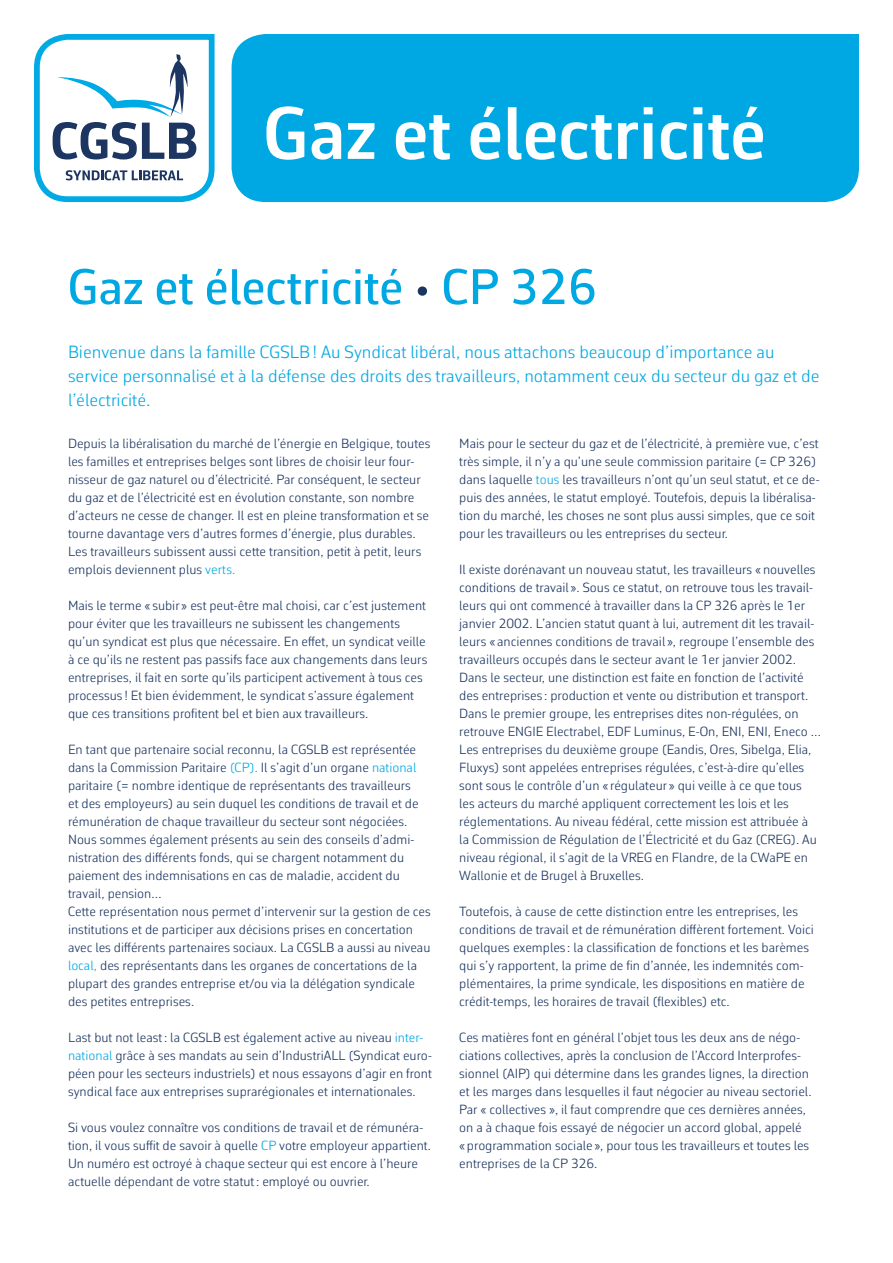
<style>
.page{position:relative;width:893px;height:1263px;background:#fff}
.page>*{position:absolute;margin:0;border:0;box-sizing:border-box;transform-origin:0 0}
.t1{font:600 75px "Corbeau Pro";color:#fff}
.t2{font:500 50.7px "Corbeau Pro";color:#00a8e3}
.t3{font:300 18px/24px "Corbeau Pro";color:#00a8e3}
.t4{font:300 13.5px/18px "Corbeau Pro";color:#1d3661}
.s1{color:#1d3661}
.s2{color:#00a8e3}
</style>
<div class="page">
<svg style="left:34px;top:34px;width:181px;height:168px"></svg>
<div style="left:232px;top:34px;width:627px;height:168px;background:#00a8e3"></div>
<h1 class="t1" style="left:264px;top:83px;width:503px">Gaz et électricité</h1>
<h2 class="t2" style="left:68px;top:253px;width:530px">Gaz et électricité <span class="s1">•</span> CP 326</h2>
<h3 class="t3" style="left:68px;top:340px;width:753px">Bienvenue dans la famille CGSLB! Au Syndicat libéral, nous attachons beaucoup d’importance au service personnalisé et à la défense des droits des travailleurs, notamment ceux du secteur du gaz et de l’électricité.</h3>
<p class="t4" style="left:68px;top:434px;width:364px">Depuis la libéralisation du marché de l’énergie en Belgique, toutes les familles et entreprises belges sont libres de choisir leur four&shy;nisseur de gaz naturel ou d’électricité. Par conséquent, le secteur du gaz et de l’électricité est en évolution constante, son nombre d’acteurs ne cesse de changer. Il est en pleine transformation et se tourne davantage vers d’autres formes d’énergie, plus durables.<br>Les travailleurs subissent aussi cette transition, petit à petit, leurs emplois deviennent plus <span class="s2">verts.</span></p>
<p class="t4" style="left:68px;top:596px;width:361px">Mais le terme « subir » est peut-être mal choisi, car c’est justement pour éviter que les travailleurs ne subissent les changements qu’un syndicat est plus que nécessaire. En effet, un syndicat veille à ce qu’ils ne restent pas passifs face aux changements dans leurs entreprises, il fait en sorte qu’ils participent activement à tous ces processus ! Et bien évidemment, le syndicat s’assure également que ces transitions profitent bel et bien aux travailleurs.</p>
<p class="t4" style="left:68px;top:740px;width:364px">En tant que partenaire social reconnu, la CGSLB est représentée dans la Commission Paritaire <span class="s2">(CP).</span> Il s’agit d’un organe <span class="s2">national </span>paritaire (= nombre identique de représentants des travailleurs<br>et des employeurs) au sein duquel les conditions de travail et de rémunération de chaque travailleur du secteur sont négociées.<br>Nous sommes également présents au sein des conseils d’admi&shy;nistration des différents fonds, qui se chargent notamment du paiement des indemnisations en cas de maladie, accident du travail, pension…<br>Cette représentation nous permet d’intervenir sur la gestion de ces institutions et de participer aux décisions prises en concertation avec les différents partenaires sociaux. La CGSLB a aussi au niveau <span class="s2">local,</span> des représentants dans les organes de concertations de la plupart des grandes entreprise et/ou via la délégation syndicale des petites entreprises.</p>
<p class="t4" style="left:68px;top:1028px;width:365px">Last but not least: la CGSLB est également active au niveau <span class="s2">inter&shy;national</span> grâce à ses mandats au sein d’IndustriALL (Syndicat euro&shy;péen pour les secteurs industriels) et nous essayons d’agir en front syndical face aux entreprises suprarégionales et internationales.</p>
<p class="t4" style="left:68px;top:1118px;width:365px">Si vous voulez connaître vos conditions de travail et de rémunéra&shy;tion, il vous suffit de savoir à quelle <span class="s2">CP</span> votre employeur appartient.<br>Un numéro est octroyé à chaque secteur qui est encore à l’heure actuelle dépendant de votre statut: employé ou ouvrier.</p>
<p class="t4" style="left:459px;top:434px;width:362px">Mais pour le secteur du gaz et de l’électricité, à première vue, c’est très simple, il n’y a qu’une seule commission paritaire (= CP 326) dans laquelle <span class="s2">tous</span> les travailleurs n’ont qu’un seul statut, et ce de&shy;puis des années, le statut employé. Toutefois, depuis la libéralisa&shy;tion du marché, les choses ne sont plus aussi simples, que ce soit pour les travailleurs ou les entreprises du secteur.</p>
<p class="t4" style="left:459px;top:560px;width:363px">Il existe dorénavant un nouveau statut, les travailleurs «nouvelles conditions de travail ». Sous ce statut, on retrouve tous les travail&shy;leurs qui ont commencé à travailler dans la CP 326 après le 1er janvier 2002. L’ancien statut quant à lui, autrement dit les travail&shy;leurs « anciennes conditions de travail », regroupe l’ensemble des travailleurs occupés dans le secteur avant le 1er janvier 2002.<br>Dans le secteur, une distinction est faite en fonction de l’activité des entreprises : production et vente ou distribution et transport.<br>Dans le premier groupe, les entreprises dites non-régulées, on retrouve ENGIE Electrabel, EDF Luminus, E-On, ENI, ENI, Eneco … Les entreprises du deuxième groupe (Eandis, Ores, Sibelga, Elia, Fluxys) sont appelées entreprises régulées, c’est-à-dire qu’elles sont sous le contrôle d’un « régulateur » qui veille à ce que tous<br>les acteurs du marché appliquent correctement les lois et les réglementations. Au niveau fédéral, cette mission est attribuée à la Commission de Régulation de l’Électricité et du Gaz (CREG). Au niveau régional, il s’agit de la VREG en Flandre, de la CWaPE en Wallonie et de Brugel à Bruxelles.</p>
<p class="t4" style="left:459px;top:902px;width:356px">Toutefois, à cause de cette distinction entre les entreprises, les conditions de travail et de rémunération diffèrent fortement. Voici quelques exemples : la classification de fonctions et les barèmes qui s’y rapportent, la prime de fin d’année, les indemnités com&shy;plémentaires, la prime syndicale, les dispositions en matière de crédit-temps, les horaires de travail (flexibles) etc.</p>
<p class="t4" style="left:459px;top:1028px;width:354px">Ces matières font en général l’objet tous les deux ans de négo&shy;ciations collectives, après la conclusion de l’Accord Interprofes&shy;sionnel (AIP) qui détermine dans les grandes lignes, la direction et les marges dans lesquelles il faut négocier au niveau sectoriel.<br>Par « collectives », il faut comprendre que ces dernières années, on a à chaque fois essayé de négocier un accord global, appelé «programmation sociale », pour tous les travailleurs et toutes les entreprises de la CP 326.</p>
</div>
